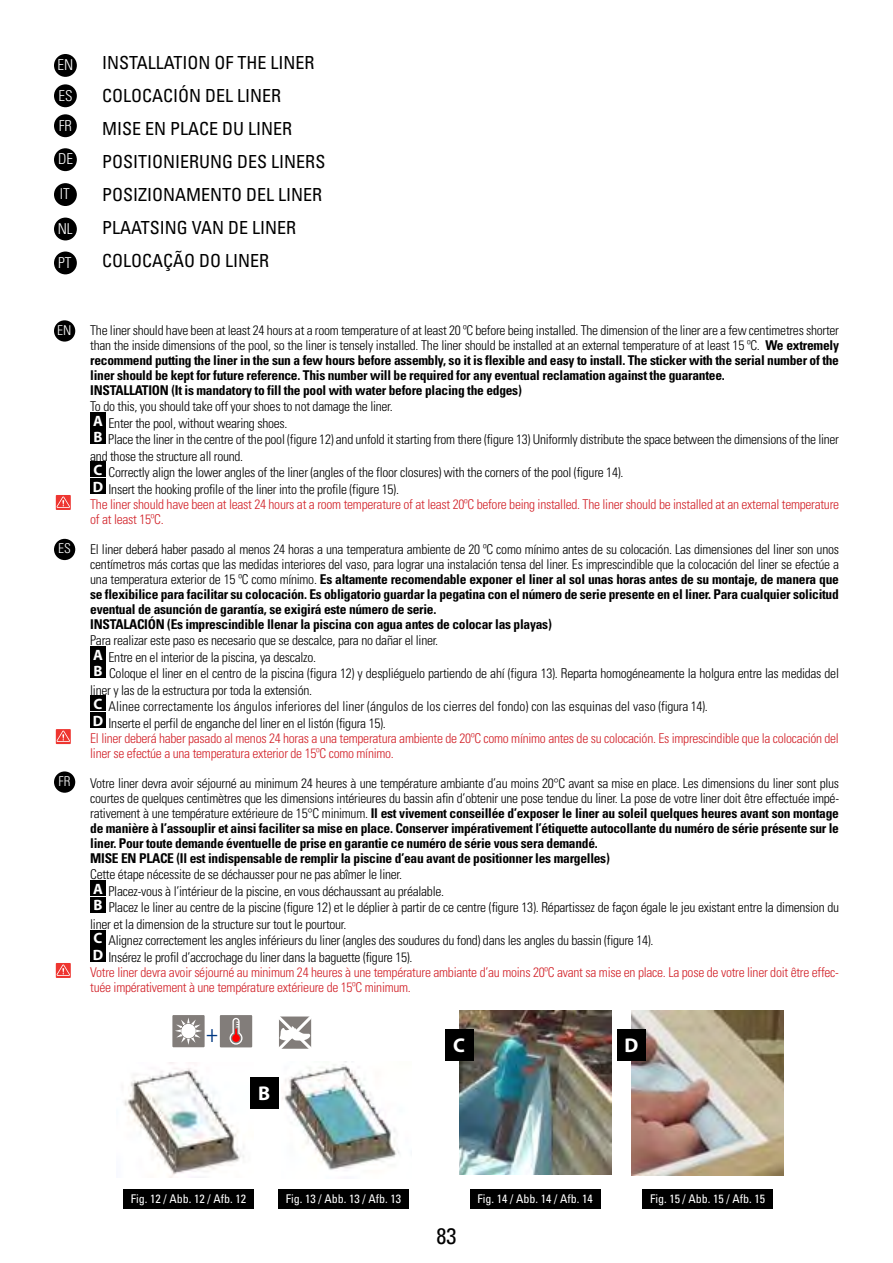
<style>
.page{position:relative;width:893px;height:1263px;background:#fff}
.page>*{position:absolute;margin:0;border:0;box-sizing:border-box;transform-origin:0 0}
.t1{font:300 condensed 25.5px "Univers";color:#003882}
.t2{font:condensed 22.5px "Univers";color:#000}
.t3{font:700 19.95px "Myriad Pro";color:#fff}
.t4{font:condensed 18px/33px "Univers";color:#000}
.t5{font:300 condensed 15px "Univers";color:#fff}
.t6{font:700 condensed 13.5px/15px "Univers";letter-spacing:-.02em;color:#000}
.t7{font:300 condensed 13.5px/16.5px "Univers";letter-spacing:-.02em;color:#000}
.t8{font:300 condensed 13.5px/15px "Univers";letter-spacing:-.02em;color:#d2232a}
.t9{font:300 condensed 13.5px "Univers";color:#fff}
.t10{font:condensed 12px "Univers";color:#fff}
.s1{font-weight:300}
</style>
<div class="page">
<div style="left:54px;top:84px;width:23px;height:23px;background:#000;border-radius:50%"></div>
<div style="left:54px;top:54px;width:23px;height:23px;background:#000;border-radius:50%"></div>
<div style="left:54px;top:114px;width:23px;height:23px;background:#000;border-radius:50%"></div>
<div style="left:54px;top:148px;width:23px;height:23px;background:#000;border-radius:50%"></div>
<div style="left:54px;top:183px;width:23px;height:23px;background:#000;border-radius:50%"></div>
<div style="left:54px;top:218px;width:23px;height:22px;background:#000;border-radius:50%"></div>
<div style="left:54px;top:252px;width:23px;height:22px;background:#000;border-radius:50%"></div>
<div style="left:90px;top:412px;width:16px;height:16px;background:#000"></div>
<div style="left:90px;top:429px;width:16px;height:15px;background:#000"></div>
<div style="left:90px;top:462px;width:16px;height:15px;background:#000"></div>
<div style="left:90px;top:478px;width:16px;height:16px;background:#000"></div>
<div style="left:90px;top:646px;width:16px;height:16px;background:#000"></div>
<div style="left:90px;top:663px;width:16px;height:15px;background:#000"></div>
<div style="left:90px;top:696px;width:16px;height:15px;background:#000"></div>
<div style="left:90px;top:712px;width:16px;height:16px;background:#000"></div>
<div style="left:90px;top:880px;width:16px;height:16px;background:#000"></div>
<div style="left:90px;top:897px;width:16px;height:15px;background:#000"></div>
<div style="left:90px;top:930px;width:16px;height:15px;background:#000"></div>
<div style="left:90px;top:946px;width:16px;height:16px;background:#000"></div>
<div style="left:54px;top:320px;width:21px;height:22px;background:#000;border-radius:50%"></div>
<div style="left:54px;top:539px;width:21px;height:21px;background:#000;border-radius:50%"></div>
<div style="left:54px;top:771px;width:21px;height:22px;background:#000;border-radius:50%"></div>
<div style="left:54px;top:961px;width:19px;height:19px;border:3px solid #fff"></div>
<div style="left:56px;top:963px;width:15px;height:15px;background:#ee3530"></div>
<svg style="left:57px;top:964px;width:13px;height:12px"></svg>
<div style="left:54px;top:727px;width:19px;height:19px;border:3px solid #fff"></div>
<div style="left:56px;top:729px;width:15px;height:15px;background:#ee3530"></div>
<svg style="left:57px;top:731px;width:13px;height:11px"></svg>
<div style="left:54px;top:493px;width:19px;height:19px;border:3px solid #fff"></div>
<div style="left:56px;top:495px;width:15px;height:15px;background:#ee3530"></div>
<svg style="left:57px;top:496px;width:13px;height:12px"></svg>
<div style="left:171px;top:1013px;width:35px;height:36px;background:#827d7a;border-radius:2px"></div>
<div style="left:169px;top:1012px;width:39px;height:38px;border:3px solid #fff;border-radius:2px"></div>
<svg style="left:175px;top:1018px;width:27px;height:27px"></svg>
<svg style="left:279px;top:1016px;width:33px;height:33px"></svg>
<div style="left:218px;top:1013px;width:36px;height:36px;background:#827d7a;border-radius:2px"></div>
<div style="left:217px;top:1012px;width:38px;height:38px;border:3px solid #fff;border-radius:2px"></div>
<svg style="left:230px;top:1018px;width:13px;height:26px"></svg>
<img style="left:459px;top:1010px;width:152px;height:165px">
<img style="left:632px;top:1010px;width:152px;height:165px">
<div style="left:445px;top:1029px;width:28px;height:31px;background:#000"></div>
<div style="left:617px;top:1029px;width:29px;height:31px;background:#000"></div>
<img style="left:124px;top:1062px;width:130px;height:115px">
<img style="left:282px;top:1064px;width:118px;height:106px">
<div style="left:250px;top:1077px;width:28px;height:31px;background:#000"></div>
<div style="left:123px;top:1189px;width:131px;height:20px;background:#000"></div>
<div style="left:278px;top:1189px;width:131px;height:20px;background:#000"></div>
<div style="left:470px;top:1189px;width:130px;height:20px;background:#000"></div>
<div style="left:643px;top:1189px;width:130px;height:20px;background:#000"></div>
<p class="t5" style="left:58px;top:56px;width:17px">EN</p>
<p class="t5" style="left:58px;top:86px;width:16px">ES</p>
<p class="t5" style="left:59px;top:116px;width:15px">FR</p>
<p class="t5" style="left:58px;top:150px;width:17px">DE</p>
<p class="t5" style="left:60px;top:185px;width:11px">IT</p>
<p class="t5" style="left:58px;top:219px;width:16px">NL</p>
<p class="t5" style="left:58px;top:253px;width:15px">PT</p>
<h3 class="t4" style="left:102px;top:45px;width:225px">INSTALLATION OF THE LINER<br>COLOCACIÓN DEL LINER<br>MISE EN PLACE DU LINER<br>POSITIONIERUNG DES LINERS<br>POSIZIONAMENTO DEL LINER<br>PLAATSING VAN DE LINER<br>COLOCAÇÃO DO LINER</h3>
<p class="t9" style="left:57px;top:322px;width:16px">EN</p>
<p class="t9" style="left:58px;top:540px;width:14px">ES</p>
<p class="t9" style="left:58px;top:773px;width:14px">FR</p>
<p class="t6" style="left:90px;top:322px;width:750px"><span class="s1">The liner should have been at least 24 hours at a room temperature of at least 20 ºC before being installed. The dimension of the liner are a few centimetres shorter than the inside dimensions of the pool, so the liner is tensely installed. The liner should be installed at an external temperature of at least 15 ºC.</span> We extremely recommend putting the liner in the sun a few hours before assembly, so it is flexible and easy to install. The sticker with the serial number of the liner should be kept for future reference. This number will be required for any eventual reclamation against the guarantee.<br>INSTALLATION (It is mandatory to fill the pool with water before placing the edges)</p>
<p class="t7" style="left:90px;top:398px;width:750px">To do this, you should take off your shoes to not damage the liner.<br><sup>A</sup> Enter the pool, without wearing shoes.<br><sup>B</sup> Place the liner in the centre of the pool (figure 12) and unfold it starting from there (figure 13) Uniformly distribute the space between the dimensions of the liner and those the structure all round.<br><sup>C</sup> Correctly align the lower angles of the liner (angles of the floor closures) with the corners of the pool (figure 14).<br><sup>D</sup> Insert the hooking profile of the liner into the profile (figure 15).</p>
<p class="t8" style="left:90px;top:496px;width:750px">The liner should have been at least 24 hours at a room temperature of at least 20ºC before being installed. The liner should be installed at an external temperature of at least 15ºC.</p>
<p class="t6" style="left:90px;top:541px;width:750px"><span class="s1">El liner deberá haber pasado al menos 24 horas a una temperatura ambiente de 20 ºC como mínimo antes de su colocación. Las dimensiones del liner son unos centímetros más cortas que las medidas interiores del vaso, para lograr una instalación tensa del liner. Es imprescindible que la colocación del liner se efectúe a una temperatura exterior de 15 ºC como mínimo.</span> Es altamente recomendable exponer el liner al sol unas horas antes de su montaje, de manera que se flexibilice para facilitar su colocación. Es obligatorio guardar la pegatina con el número de serie presente en el liner. Para cualquier solicitud eventual de asunción de garantía, se exigirá este número de serie.<br>INSTALACIÓN (Es imprescindible llenar la piscina con agua antes de colocar las playas)</p>
<p class="t7" style="left:90px;top:632px;width:750px">Para realizar este paso es necesario que se descalce, para no dañar el liner.<br><sup>A</sup> Entre en el interior de la piscina, ya descalzo.<br><sup>B</sup> Coloque el liner en el centro de la piscina (figura 12) y despliéguelo partiendo de ahí (figura 13). Reparta homogéneamente la holgura entre las medidas del liner y las de la estructura por toda la extensión.<br><sup>C</sup> Alinee correctamente los ángulos inferiores del liner (ángulos de los cierres del fondo) con las esquinas del vaso (figura 14).<br><sup>D</sup> Inserte el perfil de enganche del liner en el listón (figura 15).</p>
<p class="t8" style="left:90px;top:730px;width:750px">El liner deberá haber pasado al menos 24 horas a una temperatura ambiente de 20ºC como mínimo antes de su colocación. Es imprescindible que la colocación del liner se efectúe a una temperatura exterior de 15ºC como mínimo.</p>
<p class="t6" style="left:90px;top:775px;width:750px"><span class="s1">Votre liner devra avoir séjourné au minimum 24 heures à une température ambiante d’au moins 20°C avant sa mise en place. Les dimensions du liner sont plus courtes de quelques centimètres que les dimensions intérieures du bassin afin d’obtenir une pose tendue du liner. La pose de votre liner doit être effectuée impé&shy;rativement à une température extérieure de 15°C minimum.</span> Il est vivement conseillée d’exposer le liner au soleil quelques heures avant son montage de manière à l’assouplir et ainsi faciliter sa mise en place. Conserver impérativement l’étiquette autocollante du numéro de série présente sur le liner. Pour toute demande éventuelle de prise en garantie ce numéro de série vous sera demandé.<br>MISE EN PLACE (Il est indispensable de remplir la piscine d’eau avant de positionner les margelles)</p>
<p class="t7" style="left:90px;top:866px;width:750px">Cette étape nécessite de se déchausser pour ne pas abîmer le liner.<br><sup>A</sup> Placez-vous à l’intérieur de la piscine, en vous déchaussant au préalable.<br><sup>B</sup> Placez le liner au centre de la piscine (figure 12) et le déplier à partir de ce centre (figure 13). Répartissez de façon égale le jeu existant entre la dimension du liner et la dimension de la structure sur tout le pourtour.<br><sup>C</sup> Alignez correctement les angles inférieurs du liner (angles des soudures du fond) dans les angles du bassin (figure 14).<br><sup>D</sup> Insérez le profil d’accrochage du liner dans la baguette (figure 15).</p>
<p class="t8" style="left:90px;top:964px;width:750px">Votre liner devra avoir séjourné au minimum 24 heures à une température ambiante d’au moins 20ºC avant sa mise en place. La pose de votre liner doit être effec&shy;tuée impérativement à une température extérieure de 15ºC minimum.</p>
<h1 class="t1" style="left:206px;top:1017px;width:13px">+</h1>
<h3 class="t3" style="left:258px;top:1080px;width:14px">B</h3>
<h3 class="t3" style="left:453px;top:1032px;width:13px">C</h3>
<h3 class="t3" style="left:625px;top:1032px;width:15px">D</h3>
<p class="t10" style="left:131px;top:1191px;width:117px">Fig. 12 / Abb. 12 / Afb. 12</p>
<p class="t10" style="left:286px;top:1191px;width:117px">Fig. 13 / Abb. 13 / Afb. 13</p>
<p class="t10" style="left:477px;top:1191px;width:117px">Fig. 14 / Abb. 14 / Afb. 14</p>
<p class="t10" style="left:650px;top:1191px;width:117px">Fig. 15 / Abb. 15 / Afb. 15</p>
<h2 class="t2" style="left:436px;top:1221px;width:21px">83</h2>
</div>
